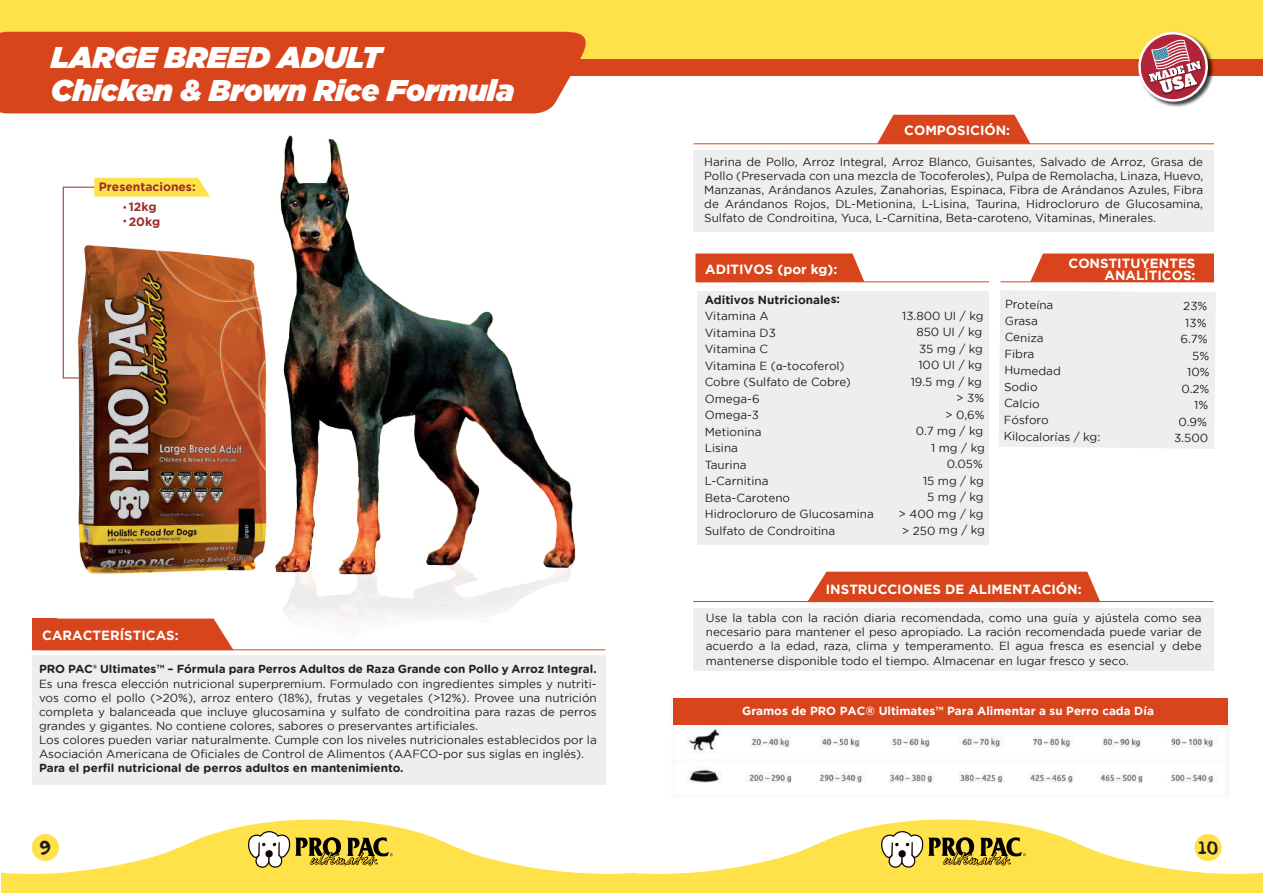
<style>
.page{position:relative;width:1263px;height:893px;background:#fff}
.page>*{position:absolute;margin:0;border:0;box-sizing:border-box;transform-origin:0 0}
.t1{font:italic 900 30px/33px "Gotham";color:#fff}
.t2{font:17.7px "Simpsonfont";color:#231f20}
.t3{font:700 13.35px/12px "Gotham";color:#fff;text-align:right}
.t4{font:700 12px/19.6px "Gotham";color:#9a2e2c}
.t5{font:11.7px/14.1px "Gotham";color:#231f20;text-align:justify}
.t6{font:700 11.7px "Gotham Rounded";color:#231f20}
.t7{font:700 11.7px "Gotham";color:#fff}
.t8{font:700 11.7px "Gotham";color:#231f20}
.s1{font-family:"Myriad Pro"}
</style>
<div class="page">
<img style="left:191px;top:135px;width:415px;height:650px">
<div style="left:698px;top:291px;width:291px;height:254px;background:#eee"></div>
<div style="left:693px;top:150px;width:521px;height:82px;background:#eee"></div>
<div style="left:0;top:0;width:1263px;height:67px;background:#ffe249"></div>
<div style="left:536px;top:60px;width:727px;height:16px;background:#d8441c"></div>
<div style="left:0;top:32px;width:594px;height:81px;background:#d8441c"></div>
<div style="left:32px;top:656px;width:573px;height:129px;background:#eee"></div>
<img style="left:672px;top:697px;width:556px;height:99px">
<div style="left:673px;top:698px;width:554px;height:27px;background:#d8441c"></div>
<div style="left:57px;top:619px;width:176px;height:30px;background:#d8441c"></div>
<hr style="left:32px;top:649px;width:573px;height:1px;background:#d8441c">
<svg style="left:877px;top:115px;width:153px;height:28px;background:#dc5733"></svg>
<hr style="left:693px;top:143px;width:521px;height:1px;background:#d8441c">
<div style="left:808px;top:572px;width:292px;height:29px;background:#d8441c"></div>
<hr style="left:693px;top:601px;width:520px;height:1px;background:#d8441c">
<img style="left:1166px;top:59px;width:50px;height:48px">
<svg style="left:1134px;top:32px;width:78px;height:73px"></svg>
<svg style="left:63px;top:178px;width:147px;height:57px"></svg>
<div style="left:693px;top:608px;width:520px;height:62px;background:#eee"></div>
<svg style="left:1030px;top:253px;width:184px;height:28px;background:#da4e28"></svg>
<svg style="left:695px;top:253px;width:169px;height:29px;background:#da4e28"></svg>
<hr style="left:697px;top:281px;width:292px;height:1px;background:#d8441c">
<hr style="left:1000px;top:281px;width:214px;height:1px;background:#d8441c">
<div style="left:32px;top:619px;width:25px;height:31px;background:#d8441c"></div>
<svg style="left:2px;top:819px;width:631px;height:74px;fill:#ffe249"></svg>
<svg style="left:633px;top:819px;width:630px;height:74px;fill:#ffe249"></svg>
<svg style="left:247px;top:831px;width:146px;height:37px;background:#bfac52"></svg>
<svg style="left:880px;top:831px;width:146px;height:37px;background:#bfac52"></svg>
<img style="left:62px;top:235px;width:221px;height:352px">
<div style="left:999px;top:290px;width:217px;height:159px;background:#eee"></div>
<h1 class="t1" style="left:51px;top:40px;width:465px">LARGE BREED ADULT<br>Chicken &amp; Brown Rice Formula</h1>
<p class="t4" style="left:129px;top:177px;width:68px;text-indent:-30px">Presentaciones:<br>12kg</p>
<p class="t4" style="left:129px;top:211px;width:33px">20kg</p>
<p class="t3" style="left:42px;top:629px;width:138px">CARACTERÍSTICAS:</p>
<p class="t6" style="left:39px;top:661px;width:559px">PRO PAC® Ultimates™ – Fórmula para Perros Adultos de Raza Grande con Pollo y Arroz Integral.</p>
<p class="t5" style="left:39px;top:676px;width:559px;text-align:left">Es una fresca elección nutricional superpremium. Formulado con ingredientes simples y nutriti&shy;vos como el pollo (&gt;20%), arroz entero (18%), frutas y vegetales (&gt;12%). Provee una nutrición completa y balanceada que incluye glucosamina y sulfato de condroitina para razas de perros grandes y gigantes. No contiene colores, sabores o preservantes artificiales.<br>Los colores pueden variar naturalmente. Cumple con los niveles nutricionales establecidos por la Asociación Americana de Oficiales de Control de Alimentos (AAFCO-por sus siglas en inglés).</p>
<p class="t6" style="left:39px;top:759px;width:366px">Para el perfil nutricional de perros adultos en mantenimiento.</p>
<p class="t3" style="left:904px;top:124px;width:107px">COMPOSICIÓN:</p>
<p class="t5" style="left:704px;top:155px;width:500px">Harina de Pollo, Arroz Integral, Arroz Blanco, Guisantes, Salvado de Arroz, Grasa de Pollo (Preservada con una mezcla de Tocoferoles), Pulpa de Remolacha, Linaza, Huevo, Manzanas, Arándanos Azules, Zanahorias, Espinaca, Fibra de Arándanos Azules, Fibra de Arándanos Rojos, DL-Metionina, L-Lisina, Taurina, Hidrocloruro de Glucosamina, Sulfato de Condroitina, Yuca, L-Carnitina, Beta-caroteno, Vitaminas, Minerales.</p>
<p class="t3" style="left:705px;top:263px;width:134px">ADITIVOS (por kg):</p>
<p class="t8" style="left:705px;top:293px;width:137px">Aditivos Nutricionales:</p>
<p class="t5" style="left:705px;top:309px;width:66px">Vitamina A</p>
<p class="t5" style="left:902px;top:309px;width:83px">13.800 UI / kg</p>
<p class="t5" style="left:705px;top:325px;width:73px">Vitamina D3</p>
<p class="t5" style="left:916px;top:325px;width:67px">850 UI / kg</p>
<p class="t5" style="left:705px;top:342px;width:65px">Vitamina C</p>
<p class="t5" style="left:919px;top:342px;width:65px">35 mg / kg</p>
<p class="t5" style="left:705px;top:358px;width:141px">Vitamina E (<span class="s1">α</span>-tocoferol)</p>
<p class="t5" style="left:918px;top:358px;width:65px">100 UI / kg</p>
<p class="t5" style="left:705px;top:375px;width:148px">Cobre (Sulfato de Cobre)</p>
<p class="t5" style="left:911px;top:375px;width:73px">19.5 mg / kg</p>
<p class="t5" style="left:705px;top:391px;width:56px">Omega-6</p>
<p class="t5" style="left:956px;top:391px;width:29px">&gt; 3%</p>
<p class="t5" style="left:705px;top:408px;width:56px">Omega-3</p>
<p class="t5" style="left:945px;top:408px;width:41px">&gt; 0,6%</p>
<p class="t5" style="left:705px;top:424px;width:58px">Metionina</p>
<p class="t5" style="left:916px;top:424px;width:69px">0.7 mg / kg</p>
<p class="t5" style="left:705px;top:441px;width:35px">Lisina</p>
<p class="t5" style="left:931px;top:441px;width:55px">1 mg / kg</p>
<p class="t5" style="left:705px;top:457px;width:43px">Taurina</p>
<p class="t5" style="left:947px;top:457px;width:38px">0.05%</p>
<p class="t5" style="left:705px;top:474px;width:65px">L-Carnitina</p>
<p class="t5" style="left:923px;top:474px;width:62px">15 mg / kg</p>
<p class="t5" style="left:705px;top:490px;width:87px">Beta-Caroteno</p>
<p class="t5" style="left:927px;top:490px;width:58px">5 mg / kg</p>
<p class="t5" style="left:705px;top:507px;width:171px">Hidrocloruro de Glucosamina</p>
<p class="t5" style="left:898px;top:507px;width:87px">&gt; 400 mg / kg</p>
<p class="t5" style="left:705px;top:523px;width:132px">Sulfato de Condroitina</p>
<p class="t5" style="left:902px;top:523px;width:85px">&gt; 250 mg / kg</p>
<p class="t3" style="left:1068px;top:257px;width:128px">CONSTITUYENTES<br>ANALÍTICOS:</p>
<p class="t5" style="left:1005px;top:297px;width:50px;rotate:1deg">Proteína</p>
<p class="t5" style="left:1005px;top:313px;width:34px;rotate:1deg">Grasa</p>
<p class="t5" style="left:1005px;top:330px;width:41px;rotate:1deg">Ceniza</p>
<p class="t5" style="left:1181px;top:332px;width:28px;rotate:1deg">6.7%</p>
<p class="t5" style="left:1005px;top:346px;width:31px;rotate:1deg">Fibra</p>
<p class="t5" style="left:1004px;top:363px;width:58px;rotate:1deg">Humedad</p>
<p class="t5" style="left:1004px;top:379px;width:35px;rotate:1deg">Sodio</p>
<p class="t5" style="left:1182px;top:381px;width:29px;rotate:1deg">0.2%</p>
<p class="t5" style="left:1004px;top:396px;width:37px;rotate:1deg">Calcio</p>
<p class="t5" style="left:1004px;top:412px;width:46px;rotate:1deg">Fósforo</p>
<p class="t5" style="left:1179px;top:414px;width:30px;rotate:1deg">0.9%</p>
<p class="t5" style="left:1004px;top:429px;width:98px;rotate:1deg">Kilocalorías / kg:</p>
<p class="t5" style="left:1174px;top:431px;width:35px;rotate:1deg">3.500</p>
<p class="t3" style="left:826px;top:582px;width:257px">INSTRUCCIONES DE ALIMENTACIÓN:</p>
<p class="t5" style="left:706px;top:611px;width:497px">Use la tabla con la ración diaria recomendada, como una guía y ajústela como sea necesario para mantener el peso apropiado. La ración recomendada puede variar de acuerdo a la edad, raza, clima y temperamento. El agua fresca es esencial y debe mantenerse disponible todo el tiempo. Almacenar en lugar fresco y seco.</p>
<p class="t7" style="left:742px;top:704px;width:413px">Gramos de PRO PAC® Ultimates™ Para Alimentar a su Perro cada Día</p>
<h2 class="t2" style="left:40px;top:833px;width:12px">9</h2>
<h2 class="t2" style="left:1198px;top:833px;width:21px">10</h2>
</div>
